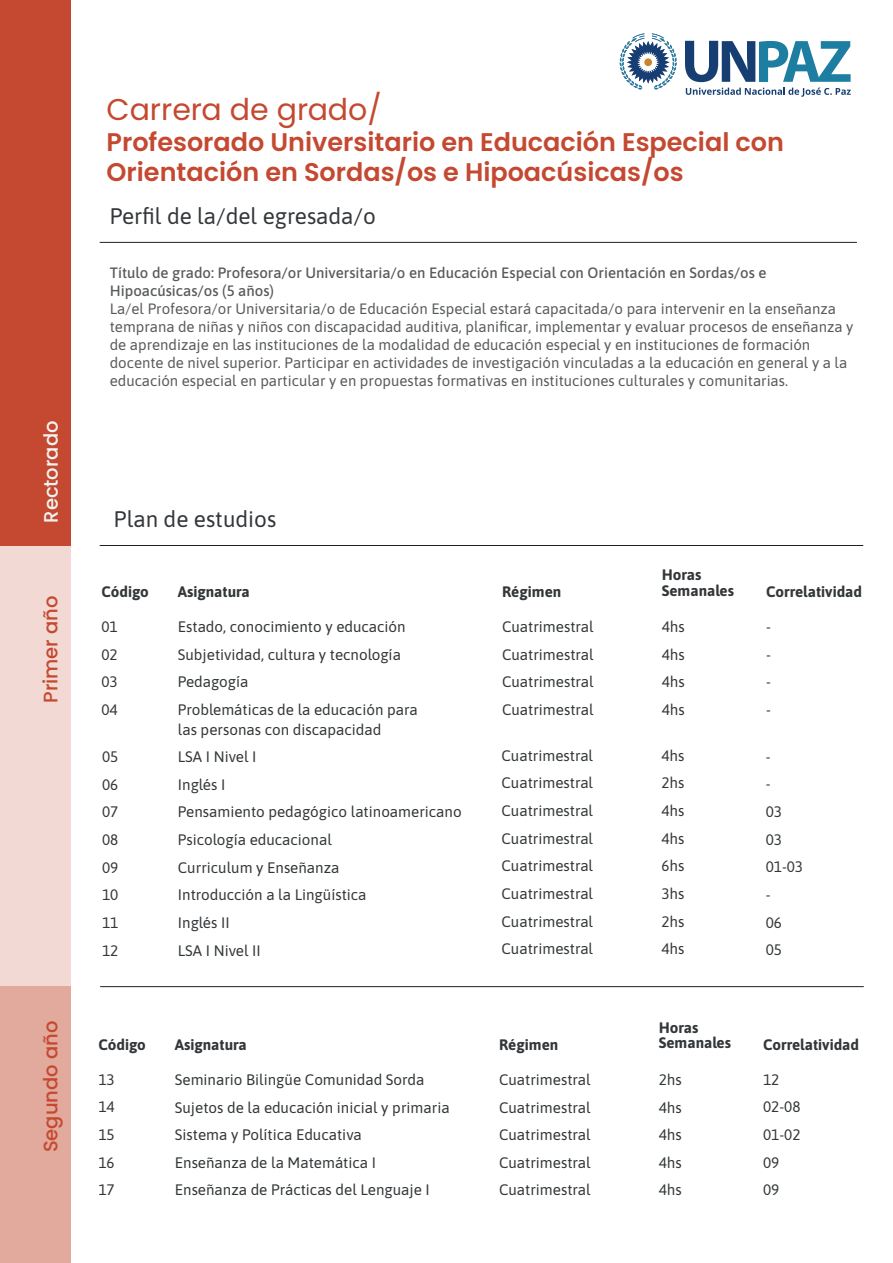
<style>
.page{position:relative;width:893px;height:1263px;background:#fff}
.page>*{position:absolute;margin:0;border:0;box-sizing:border-box;transform-origin:0 0}
.t1{font:30px "Poppins";color:#c44930}
.t2{font:600 25.5px/30.6px "Poppins";color:#c44930}
.t3{font:22.5px "Asap";color:#333739}
.t4{font:500 19.5px "Poppins";color:#c44930}
.t5{font:500 19.5px "Poppins";color:#f1f3f2}
.t6{font:15.15px/27.6px "Asap";color:#333739;text-align:justify}
.t7{font:700 15.15px/15.1px "Asap";color:#333739}
.t8{font:15px/18px "Asap";color:#585b5b}
.t9{font:500 15px/18px "Asap";color:#585b5b}
</style>
<div class="page">
<div style="left:0;top:0;width:70px;height:545px;background:#c44930"></div>
<hr style="left:100px;top:242px;width:757px;height:1px;background:#231f20">
<hr style="left:100px;top:545px;width:763px;height:1px;background:#231f20">
<div style="left:0;top:545px;width:70px;height:718px;background:#f2d9d3"></div>
<div style="left:0;top:986px;width:70px;height:277px;background:#e2a99d"></div>
<svg style="left:685px;top:41px;width:166px;height:41px"></svg>
<svg style="left:620px;top:33px;width:56px;height:57px"></svg>
<div style="left:644px;top:58px;width:8px;height:8px;background:#cb842a;border-radius:50%"></div>
<svg style="left:686px;top:88px;width:165px;height:9px"></svg>
<hr style="left:100px;top:986px;width:764px;height:1px;background:#231f20">
<p class="t5" style="left:40px;top:523px;width:104px;rotate:-90deg">Rectorado</p>
<p class="t4" style="left:39px;top:703px;width:109px;rotate:-90deg">Primer año</p>
<p class="t4" style="left:39px;top:1152px;width:133px;rotate:-90deg">Segundo año</p>
<h1 class="t1" style="left:107px;top:92px;width:277px">Carrera de grado/</h1>
<h2 class="t2" style="left:107px;top:127px;width:679px">Profesorado Universitario en Educación Especial con<br>Orientación en Sordas/os e Hipoacúsicas/os</h2>
<h3 class="t3" style="left:110px;top:200px;width:268px">Perfil de la/del egresada/o</h3>
<p class="t9" style="left:110px;top:263px;width:658px">Título de grado: Profesora/or Universitaria/o en Educación Especial con Orientación en Sordas/os e<br>Hipoacúsicas/os (5 años)</p>
<p class="t8" style="left:110px;top:299px;width:745px">La/el Profesora/or Universitaria/o de Educación Especial estará capacitada/o para intervenir en la enseñanza temprana de niñas y niños con discapacidad auditiva, planificar, implementar y evaluar procesos de enseñanza y de aprendizaje en las instituciones de la modalidad de educación especial y en instituciones de formación docente de nivel superior. Participar en actividades de investigación vinculadas a la educación en general y a la educación especial en particular y en propuestas formativas en instituciones culturales y comunitarias.</p>
<h3 class="t3" style="left:114px;top:503px;width:164px">Plan de estudios</h3>
<p class="t7" style="left:101px;top:584px;width:49px">Código</p>
<p class="t7" style="left:178px;top:584px;width:73px">Asignatura</p>
<p class="t7" style="left:502px;top:584px;width:61px">Régimen</p>
<p class="t7" style="left:662px;top:567px;width:74px">Horas<br>Semanales</p>
<p class="t7" style="left:766px;top:584px;width:97px">Correlatividad</p>
<p class="t6" style="left:178px;top:612px;width:241px;text-align:left">Estado, conocimiento y educación<br>Subjetividad, cultura y tecnología<br>Pedagogía<br>Problemáticas de la educación para</p>
<p class="t6" style="left:178px;top:715px;width:285px;text-align:left">las personas con discapacidad<br>LSA I Nivel I<br>Inglés I<br>Pensamiento pedagógico latinoamericano<br>Psicología educacional<br>Curriculum y Enseñanza<br>Introducción a la Lingüística<br>Inglés II<br>LSA I Nivel II</p>
<p class="t6" style="left:502px;top:612px;width:93px">Cuatrimestral Cuatrimestral Cuatrimestral Cuatrimestral</p>
<p class="t6" style="left:662px;top:612px;width:24px">4hs 4hs 4hs 4hs</p>
<p class="t6" style="left:101px;top:612px;width:18px">01<br>02<br>03<br>04</p>
<p class="t6" style="left:766px;top:612px;width:6px">- - - -</p>
<p class="t6" style="left:102px;top:742px;width:18px">05<br>06<br>07<br>08<br>09<br>10<br>11<br>12</p>
<p class="t6" style="left:502px;top:741px;width:93px">Cuatrimestral Cuatrimestral Cuatrimestral Cuatrimestral Cuatrimestral Cuatrimestral Cuatrimestral Cuatrimestral</p>
<p class="t6" style="left:661px;top:741px;width:24px">4hs 2hs 4hs 4hs 6hs 3hs 2hs 4hs</p>
<p class="t6" style="left:766px;top:742px;width:39px;text-align:left">-<br>-<br>03<br>03<br>01-03 -<br>06<br>05</p>
<p class="t7" style="left:98px;top:1036px;width:49px">Código</p>
<p class="t7" style="left:175px;top:1036px;width:73px">Asignatura</p>
<p class="t7" style="left:499px;top:1036px;width:61px">Régimen</p>
<p class="t7" style="left:659px;top:1019px;width:74px">Horas<br>Semanales</p>
<p class="t7" style="left:763px;top:1036px;width:97px">Correlatividad</p>
<p class="t6" style="left:175px;top:1065px;width:276px;text-align:left">Seminario Bilingüe Comunidad Sorda Sujetos de la educación inicial y primaria Sistema y Política Educativa<br>Enseñanza de la Matemática I Enseñanza de Prácticas del Lenguaje I</p>
<p class="t6" style="left:499px;top:1065px;width:93px">Cuatrimestral Cuatrimestral Cuatrimestral Cuatrimestral Cuatrimestral</p>
<p class="t6" style="left:659px;top:1065px;width:24px">2hs 4hs 4hs 4hs 4hs</p>
<p class="t6" style="left:98px;top:1065px;width:18px">13<br>14<br>15<br>16<br>17</p>
<p class="t6" style="left:763px;top:1065px;width:39px;text-align:left">12<br>02-08<br>01-02<br>09<br>09</p>
</div>
